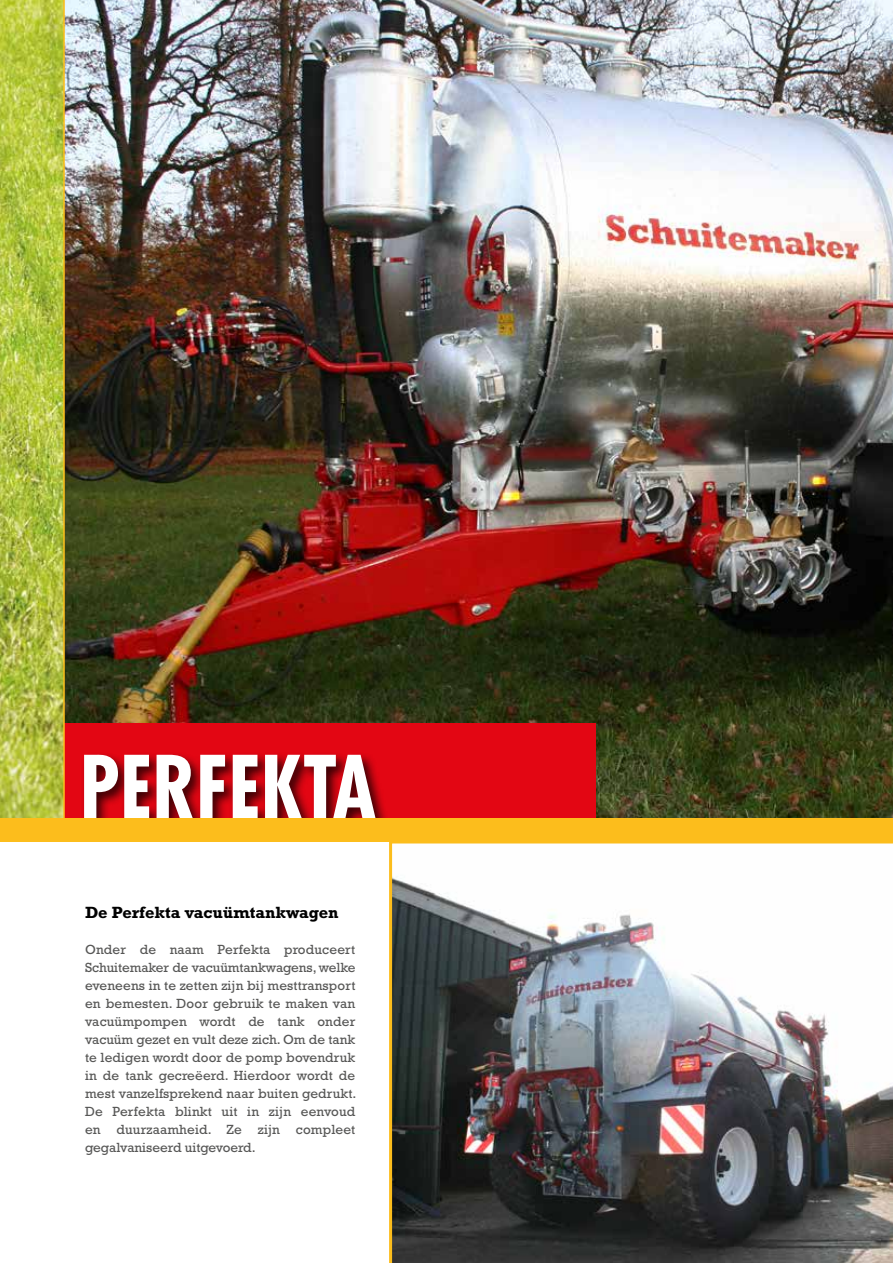
<style>
.page{position:relative;width:893px;height:1263px;background:#fff}
.page>*{position:absolute;margin:0;border:0;box-sizing:border-box;transform-origin:0 0}
.t1{font:700 condensed 84px "Futura";color:#fff}
.t2{font:700 16.5px "Rockwell";color:#000}
.t3{font:13.5px/18px "Rockwell";color:#575756;text-align:justify}
</style>
<div class="page">
<img style="left:65px;top:0;width:828px;height:819px">
<img style="left:0;top:0;width:63px;height:819px">
<div style="left:64px;top:723px;width:531px;height:117px;background:#e30613"></div>
<div style="left:81px;top:752px;width:309px;height:81px;background:#000;opacity:.75"></div>
<img style="left:389px;top:842px;width:504px;height:421px">
<div style="left:0;top:819px;width:893px;height:23px;background:#fcbd1c"></div>
<hr style="left:63px;top:0;width:2px;height:842px;background:#fcbd1c">
<h1 class="t1" style="left:80px;top:735px;width:298px">PERFEKTA</h1>
<p class="t2" style="left:85px;top:903px;width:255px">De Perfekta vacuümtankwagen</p>
<p class="t3" style="left:85px;top:940px;width:273px">Onder de naam Perfekta produceert Schuitemaker de vacuümtankwagens, welke eveneens in te zetten zijn bij mesttransport en bemesten. Door gebruik te maken van vacuümpompen wordt de tank onder vacuüm gezet en vult deze zich. Om de tank te ledigen wordt door de pomp bovendruk in de tank gecreëerd. Hierdoor wordt de mest vanzelfsprekend naar buiten gedrukt.<br>De Perfekta blinkt uit in zijn eenvoud en duurzaamheid. Ze zijn compleet gegalvaniseerd uitgevoerd.</p>
</div>
